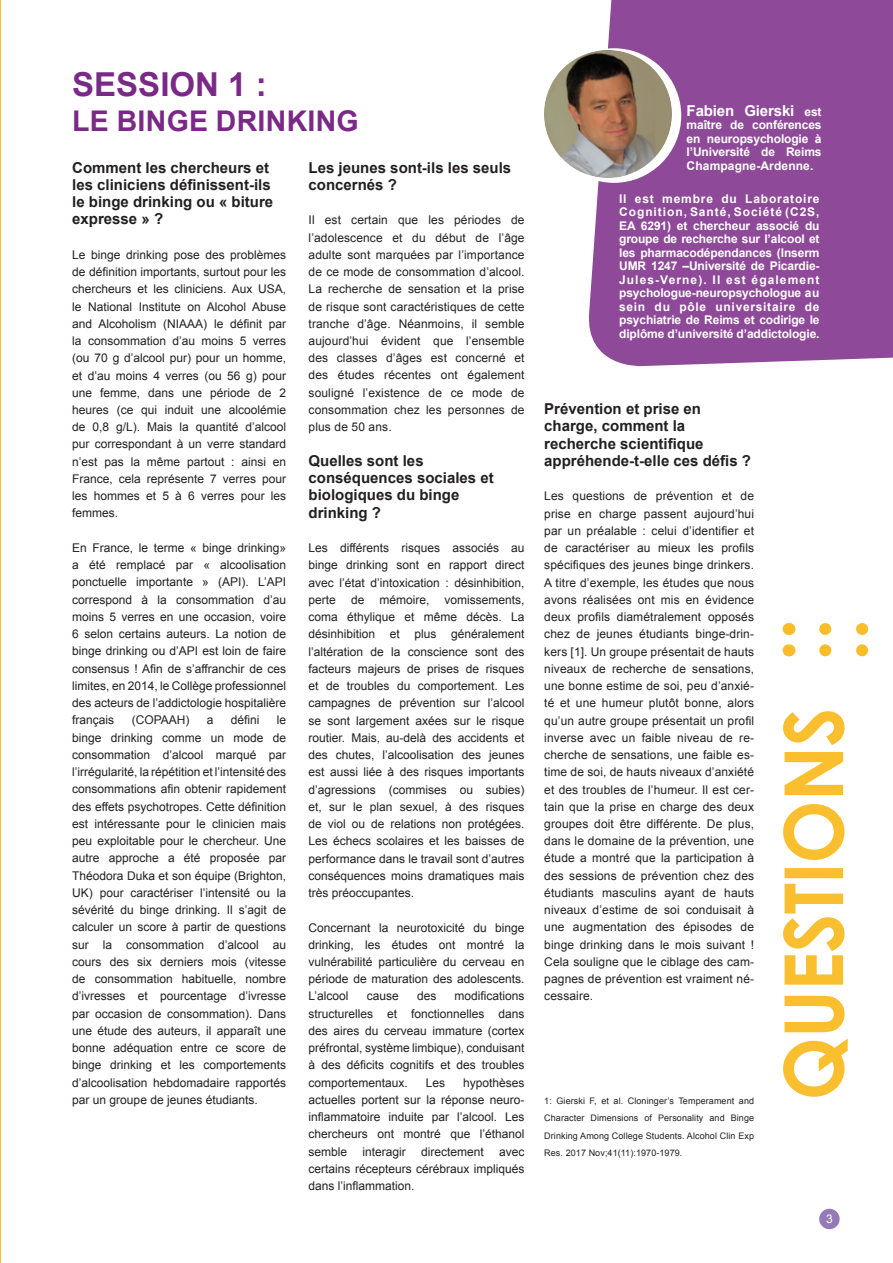
<style>
.page{position:relative;width:893px;height:1263px;background:#fff}
.page>*{position:absolute;margin:0;border:0;box-sizing:border-box;transform-origin:0 0}
.t1{font:700 33px "Arial";color:#7a2986}
.t2{font:700 28.5px "Arial";letter-spacing:.01em;color:#7a2986}
.t3{font:700 15px/17.2px "Arial";color:#231f20}
.t4{font:700 15px "Arial";letter-spacing:-.01em;color:#fff}
.t5{font:12px/17.2px "Arial";color:#231f20;text-align:justify}
.t6{font:700 12px/13.5px "Arial";letter-spacing:-.01em;color:#fff;text-align:justify}
.t7{font:12px "Arial";color:#fff}
.t8{font:9px/17.2px "Arial";letter-spacing:.01em;color:#231f20;text-align:justify}
.s1{font-size:12px}
</style>
<div class="page">
<div style="left:819px;top:1209px;width:21px;height:20px;background:#957ab7;border-radius:50%"></div>
<svg style="left:788px;top:644px;width:1px;height:12px"></svg>
<svg style="left:825px;top:644px;width:68px;height:12px"></svg>
<svg style="left:788px;top:623px;width:1px;height:12px"></svg>
<svg style="left:825px;top:623px;width:68px;height:12px"></svg>
<svg style="left:783px;top:711px;width:65px;height:386px"></svg>
<div style="left:588px;top:0;width:305px;height:367px;background:#8e4998"></div>
<div style="left:547px;top:48px;width:134px;height:135px;border:8px solid #fff;border-radius:50%"></div>
<img style="left:0;top:0;width:1px;height:1263px">
<img style="left:544px;top:50px;width:128px;height:128px">
<h1 class="t1" style="left:72px;top:63px;width:196px">SESSION 1 :</h1>
<h2 class="t2" style="left:72px;top:102px;width:288px">LE BINGE DRINKING</h2>
<p class="t4" style="left:687px;top:100px;width:136px">Fabien Gierski <span class="s1">est</span></p>
<p class="t6" style="left:687px;top:119px;width:136px">maître de conférences en neuropsychologie à l’Université de Reims Champagne-Ardenne.</p>
<p class="t6" style="left:619px;top:192px;width:202px">Il est membre du Laboratoire Cognition, Santé, Société (C2S, EA 6291) et chercheur associé du groupe de recherche sur l’alcool et les pharmacodépendances (Inserm UMR 1247 –Université de Picardie-Jules-Verne). Il est également psychologue-neuropsychologue au sein du pôle universitaire de psychiatrie de Reims et codirige le diplôme d’université d’addictologie.</p>
<p class="t3" style="left:72px;top:159px;width:202px">Comment les chercheurs et les cliniciens définissent-ils le binge drinking ou « biture expresse » ?</p>
<p class="t5" style="left:72px;top:246px;width:216px">Le binge drinking pose des problèmes de définition importants, surtout pour les chercheurs et les cliniciens. Aux USA, le National Institute on Alcohol Abuse and Alcoholism (NIAAA) le définit par la consommation d’au moins 5 verres (ou 70 g d’alcool pur) pour un homme, et d’au moins 4 verres (ou 56 g) pour une femme, dans une période de 2 heures (ce qui induit une alcoolémie de 0,8 g/L). Mais la quantité d’alcool pur correspondant à un verre standard n’est pas la même partout : ainsi en France, cela représente 7 verres pour les hommes et 5 à 6 verres pour les femmes.</p>
<p class="t5" style="left:72px;top:539px;width:216px">En France, le terme « binge drinking» a été remplacé par « alcoolisation ponctuelle importante » (API). L’API correspond à la consommation d’au moins 5 verres en une occasion, voire 6 selon certains auteurs. La notion de binge drinking ou d’API est loin de faire consensus ! Afin de s’affranchir de ces limites, en 2014, le Collège professionnel des acteurs de l’addictologie hospitalière français</p>
<p class="t3" style="left:309px;top:159px;width:204px">Les jeunes sont-ils les seuls concernés ?</p>
<p class="t5" style="left:309px;top:212px;width:217px">Il est certain que les périodes de l’adolescence et du début de l’âge adulte sont marquées par l’importance de ce mode de consommation d’alcool.<br>La recherche de sensation et la prise de risque sont caractéristiques de cette tranche d’âge. Néanmoins, il semble aujourd’hui évident que l’ensemble des classes d’âges est concerné et des études récentes ont également souligné l’existence de ce mode de consommation chez les personnes de plus de 50 ans.</p>
<p class="t3" style="left:309px;top:452px;width:187px">Quelles sont les conséquences sociales et biologiques du binge drinking ?</p>
<p class="t5" style="left:309px;top:539px;width:218px">Les différents risques associés au binge drinking sont en rapport direct avec l’état d’intoxication : désinhibition, perte</p>
<p class="t3" style="left:544px;top:401px;width:208px">Prévention et prise en charge, comment la recherche scientifique appréhende-t-elle ces défis ?</p>
<p class="t5" style="left:544px;top:488px;width:211px">Les questions de prévention et de prise en charge passent aujourd’hui par un préalable : celui d’identifier et de caractériser au mieux les profils spécifiques des jeunes binge drinkers.<br>A titre d’exemple, les études que nous avons réalisées ont mis en évidence deux profils diamétralement opposés chez de jeunes étudiants binge-drin&shy;kers [1]. Un groupe présentait de hauts niveaux de recherche de sensations, une bonne estime de soi, peu d’anxié&shy;té et une humeur plutôt bonne, alors qu’un autre groupe présentait un profil inverse avec un faible niveau de re&shy;cherche de sensations, une faible es&shy;time de soi, de hauts niveaux d’anxiété et des troubles de l’humeur. Il est cer&shy;tain que la prise en charge des deux groupes doit être différente. De plus, dans le domaine de la prévention, une étude a montré que la participation à des sessions de prévention chez des étudiants masculins ayant de hauts niveaux d’estime de soi conduisait à une augmentation des épisodes de binge drinking dans le mois suivant !<br>Cela souligne que le ciblage des cam&shy;pagnes de prévention est vraiment né&shy;cessaire.</p>
<p class="t5" style="left:351px;top:591px;width:15px">de</p>
<p class="t5" style="left:379px;top:591px;width:52px">mémoire,</p>
<p class="t5" style="left:309px;top:591px;width:217px;text-indent:136px">vomissements, coma éthylique et même décès. La désinhibition et plus généralement l’altération de la conscience sont des facteurs majeurs de prises de risques et de troubles du comportement. Les campagnes de prévention sur l’alcool se sont largement axées sur le risque routier. Mais, au-delà des accidents et des chutes, l’alcoolisation des jeunes est aussi liée à des risques importants d’agressions (commises ou subies) et, sur le plan sexuel, à des risques de viol ou de relations non protégées.<br>Les échecs scolaires et les baisses de performance dans le travail sont d’autres conséquences moins dramatiques mais très préoccupantes.</p>
<p class="t5" style="left:309px;top:919px;width:217px">Concernant la neurotoxicité du binge drinking, les études ont montré la vulnérabilité particulière du cerveau en période de maturation des adolescents.<br>L’alcool</p>
<p class="t5" style="left:132px;top:712px;width:59px">(COPAAH)</p>
<p class="t5" style="left:207px;top:712px;width:8px">a</p>
<p class="t5" style="left:231px;top:712px;width:30px">défini</p>
<p class="t5" style="left:72px;top:712px;width:216px;text-indent:205px">le binge drinking comme un mode de consommation d’alcool marqué par l’irrégularité, la répétition et l’intensité des consommations afin obtenir rapidement des effets psychotropes. Cette définition est intéressante pour le clinicien mais peu exploitable pour le chercheur. Une autre approche a été proposée par Théodora Duka et son équipe (Brighton, UK) pour caractériser l’intensité ou la sévérité du binge drinking. Il s’agit de calculer un score à partir de questions sur la consommation d’alcool au cours des six derniers mois (vitesse de consommation habituelle, nombre d’ivresses et pourcentage d’ivresse par occasion de consommation). Dans une étude des auteurs, il apparaît une bonne adéquation entre ce score de binge drinking et les comportements d’alcoolisation hebdomadaire rapportés par un groupe de jeunes étudiants.</p>
<p class="t5" style="left:309px;top:988px;width:217px;text-indent:146px">modifications structurelles et fonctionnelles dans des aires du cerveau immature (cortex préfrontal, système limbique), conduisant à des déficits cognitifs et des troubles comportementaux.</p>
<p class="t5" style="left:367px;top:988px;width:34px">cause</p>
<p class="t5" style="left:417px;top:988px;width:21px">des</p>
<p class="t5" style="left:309px;top:1074px;width:217px;text-indent:155px">hypothèses actuelles portent sur la réponse neuro&shy;inflammatoire induite par l’alcool. Les chercheurs ont montré que l’éthanol semble</p>
<p class="t5" style="left:426px;top:1074px;width:21px">Les</p>
<p class="t8" style="left:544px;top:1092px;width:211px">1: Gierski F, et al. Cloninger’s Temperament and Character Dimensions of Personality and Binge Drinking Among College Students. Alcohol Clin Exp Res. 2017 Nov;41(11):1970-1979.</p>
<p class="t5" style="left:363px;top:1143px;width:45px">interagir</p>
<p class="t5" style="left:421px;top:1143px;width:64px">directement</p>
<p class="t5" style="left:309px;top:1143px;width:217px;text-indent:191px">avec certains récepteurs cérébraux impliqués dans l’inflammation.</p>
<p class="t7" style="left:826px;top:1210px;width:8px">3</p>
</div>
